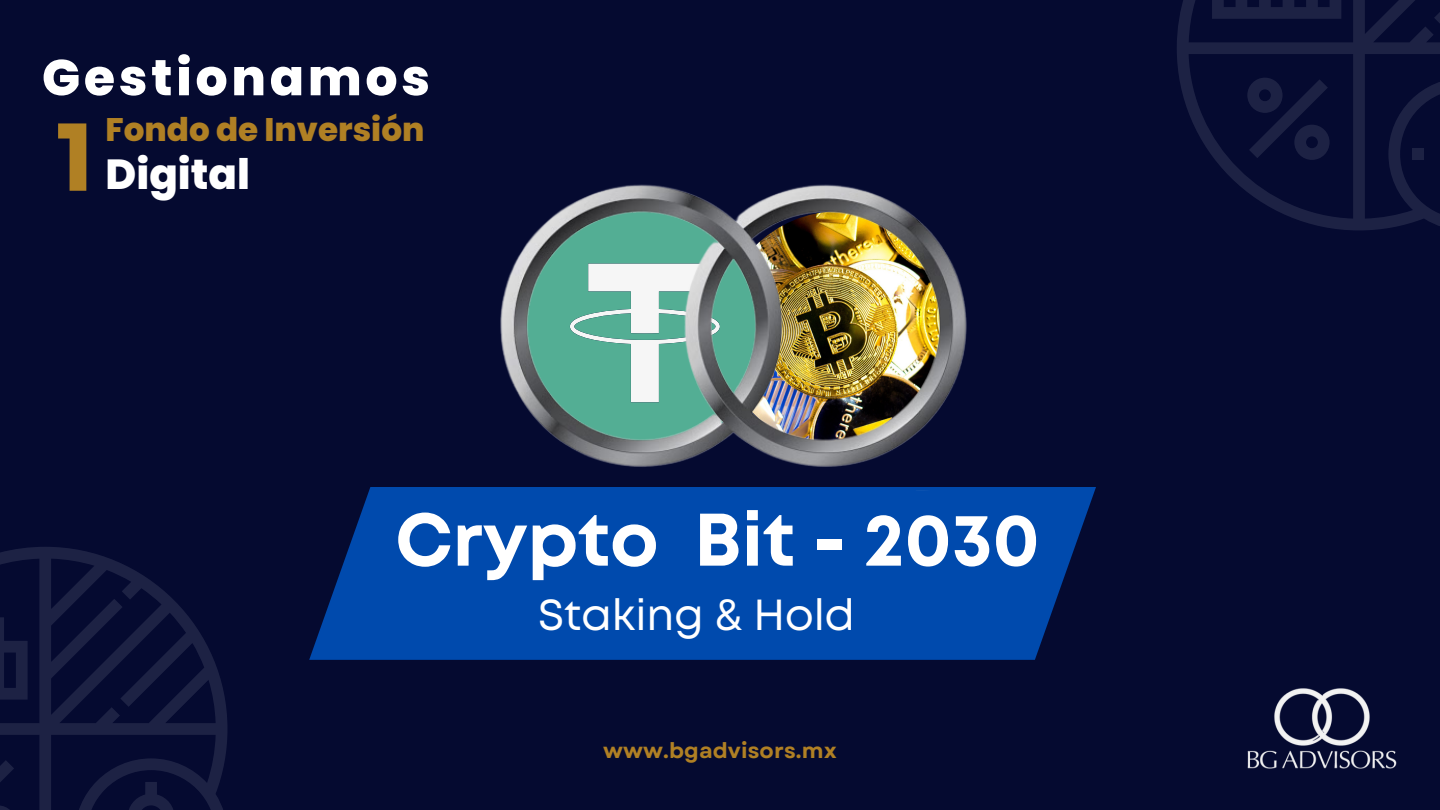
<style>
.page{position:relative;width:1440px;height:810px;background:#050a30}
.page>*{position:absolute;margin:0;border:0;box-sizing:border-box;transform-origin:0 0}
.t1{font:94.8px "Poppins";color:#b08024}
.t2{font:700 74.3px "Mont";color:#fff}
.t3{font:800 50.4px "Poppins";letter-spacing:.075em;color:#fff}
.t4{font:43.5px "Mont";color:#fff}
.t5{font:800 42px "Poppins";color:#fff}
.t6{font:800 32.6px "Poppins";color:#b08024}
.t7{font:700 21.5px "Garet";letter-spacing:.005em;color:#b08024}
</style>
<div class="page">
<svg style="left:309px;top:488px;width:787px;height:172px;background:#0044a3"></svg>
<img style="left:1247px;top:688px;width:150px;height:81px">
<svg style="left:1177px;top:0;width:263px;height:230px"></svg>
<svg style="left:1247px;top:78px;width:83px;height:82px"></svg>
<div style="left:1412px;top:148px;width:12px;height:12px;background:#1d2244"></div>
<img style="left:405px;top:184px;width:593px;height:306px">
<svg style="left:0;top:547px;width:228px;height:263px"></svg>
<svg style="left:0;top:760px;width:16px;height:50px"></svg>
<svg style="left:128px;top:782px;width:47px;height:28px"></svg>
<p class="t3" style="left:42px;top:42px;width:389px">Gestionamos</p>
<h4 class="t1" style="left:55px;top:103px;width:41px">1</h4>
<h3 class="t6" style="left:106px;top:107px;width:320px">Fondo de Inversión</h3>
<h1 class="t5" style="left:106px;top:145px;width:146px">Digital</h1>
<h5 class="t2" style="left:395px;top:512px;width:646px">Crypto Bit - 2030</h5>
<p class="t4" style="left:538px;top:598px;width:318px">Staking &amp; Hold</p>
<p class="t7" style="left:603px;top:735px;width:235px">www.bgadvisors.mx</p>
</div>
